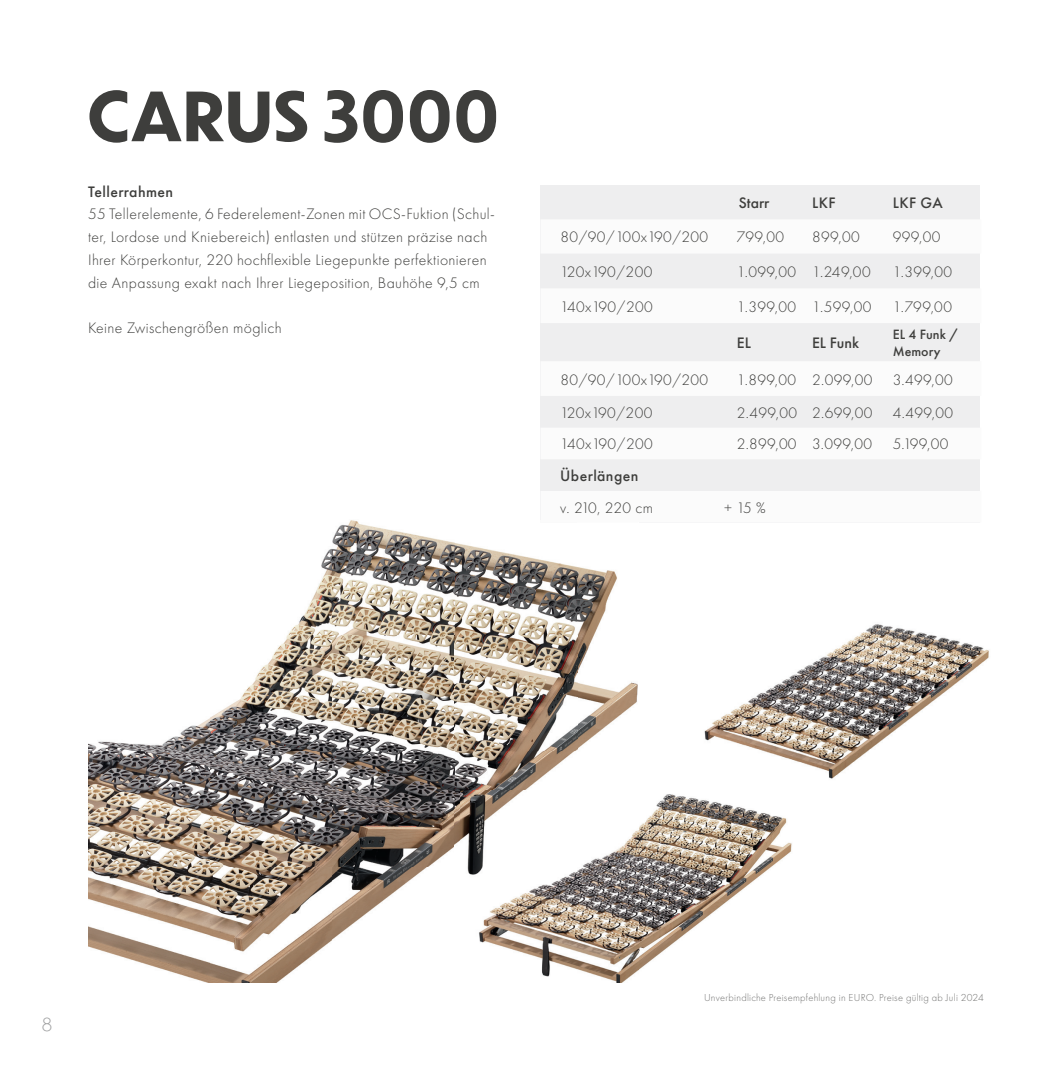
<style>
.page{position:relative;width:1057px;height:1072px;background:#fff}
.page>*{position:absolute;margin:0;border:0;box-sizing:border-box;transform-origin:0 0}
.t1{font:700 66.5px "Dunbar Tall";letter-spacing:.025em;color:#3e3e3c}
.t2{font:300 17.5px "Dunbar Tall";color:#9d9e9f}
.t3{font:300 15.75px/22.8px "Futura PT";letter-spacing:.025em;color:#3e3e3c}
.t4{font:500 15.75px "Futura PT";letter-spacing:.025em;color:#3e3e3c}
.t5{font:500 14px/17.5px "Futura PT";color:#3e3e3c}
.t6{font:300 10.5px "Futura PT";letter-spacing:.025em;color:#727271}
</style>
<div class="page">
<img style="left:704px;top:624px;width:285px;height:155px">
<img style="left:638px;top:794px;width:154px;height:177px">
<div style="left:540px;top:185px;width:440px;height:337px;background:#eeeeef"></div>
<svg style="left:541px;top:220px;width:439px;height:302px;fill:#fbfbfb"></svg>
<img style="left:88px;top:520px;width:489px;height:231px">
<img style="left:577px;top:567px;width:61px;height:183px">
<img style="left:88px;top:751px;width:367px;height:231px">
<img style="left:455px;top:751px;width:120px;height:58px">
<img style="left:455px;top:809px;width:5px;height:36px">
<img style="left:460px;top:790px;width:178px;height:192px">
<img style="left:540px;top:520px;width:98px;height:2px">
<h1 class="t1" style="left:88px;top:67px;width:412px">CARUS 3000</h1>
<p class="t4" style="left:88px;top:182px;width:87px">Tellerrahmen</p>
<p class="t3" style="left:88px;top:203px;width:408px">55 Tellerelemente, 6 Federelement-Zonen mit OCS-Fuktion (Schul&shy;ter, Lordose und Kniebereich) entlasten und stützen präzise nach Ihrer Körperkontur, 220 hochflexible Liegepunkte perfektionieren die Anpassung exakt nach Ihrer Liegeposition, Bauhöhe 9,5 cm</p>
<p class="t3" style="left:88px;top:317px;width:195px">Keine Zwischengrößen möglich</p>
<p class="t4" style="left:738px;top:193px;width:32px">Starr</p>
<p class="t4" style="left:812px;top:193px;width:25px">LKF</p>
<p class="t4" style="left:892px;top:193px;width:52px">LKF GA</p>
<p class="t3" style="left:560px;top:226px;width:149px">80/90/100x190/200</p>
<p class="t3" style="left:737px;top:226px;width:49px">799,00</p>
<p class="t3" style="left:812px;top:226px;width:49px">899,00</p>
<p class="t3" style="left:892px;top:226px;width:49px">999,00</p>
<p class="t3" style="left:560px;top:260px;width:93px">120x190/200</p>
<p class="t3" style="left:737px;top:260px;width:135px">1.099,00 1.249,00</p>
<p class="t3" style="left:892px;top:260px;width:61px">1.399,00</p>
<p class="t3" style="left:560px;top:295px;width:94px">140x190/200</p>
<p class="t3" style="left:737px;top:295px;width:136px">1.399,00 1.599,00</p>
<p class="t3" style="left:892px;top:295px;width:61px">1.799,00</p>
<p class="t4" style="left:737px;top:333px;width:16px">EL</p>
<p class="t4" style="left:812px;top:333px;width:49px">EL Funk</p>
<p class="t5" style="left:892px;top:325px;width:67px">EL 4 Funk /<br>Memory</p>
<p class="t3" style="left:560px;top:368px;width:149px">80/90/100x190/200</p>
<p class="t3" style="left:737px;top:368px;width:137px">1.899,00 2.099,00</p>
<p class="t3" style="left:892px;top:368px;width:61px">3.499,00</p>
<p class="t3" style="left:560px;top:401px;width:93px">120x190/200</p>
<p class="t3" style="left:737px;top:401px;width:137px">2.499,00 2.699,00</p>
<p class="t3" style="left:892px;top:401px;width:62px">4.499,00</p>
<p class="t3" style="left:560px;top:433px;width:94px">140x190/200</p>
<p class="t3" style="left:737px;top:433px;width:137px">2.899,00 3.099,00</p>
<p class="t3" style="left:892px;top:433px;width:57px">5.199,00</p>
<p class="t4" style="left:560px;top:466px;width:80px">Überlängen</p>
<p class="t3" style="left:560px;top:496px;width:94px">v. 210, 220 cm</p>
<p class="t3" style="left:724px;top:496px;width:43px">+ 15 %</p>
<p class="t2" style="left:42px;top:1012px;width:11px">8</p>
<p class="t6" style="left:704px;top:991px;width:281px">Unverbindliche Preisempfehlung in EURO. Preise gültig ab Juli 2024</p>
</div>
